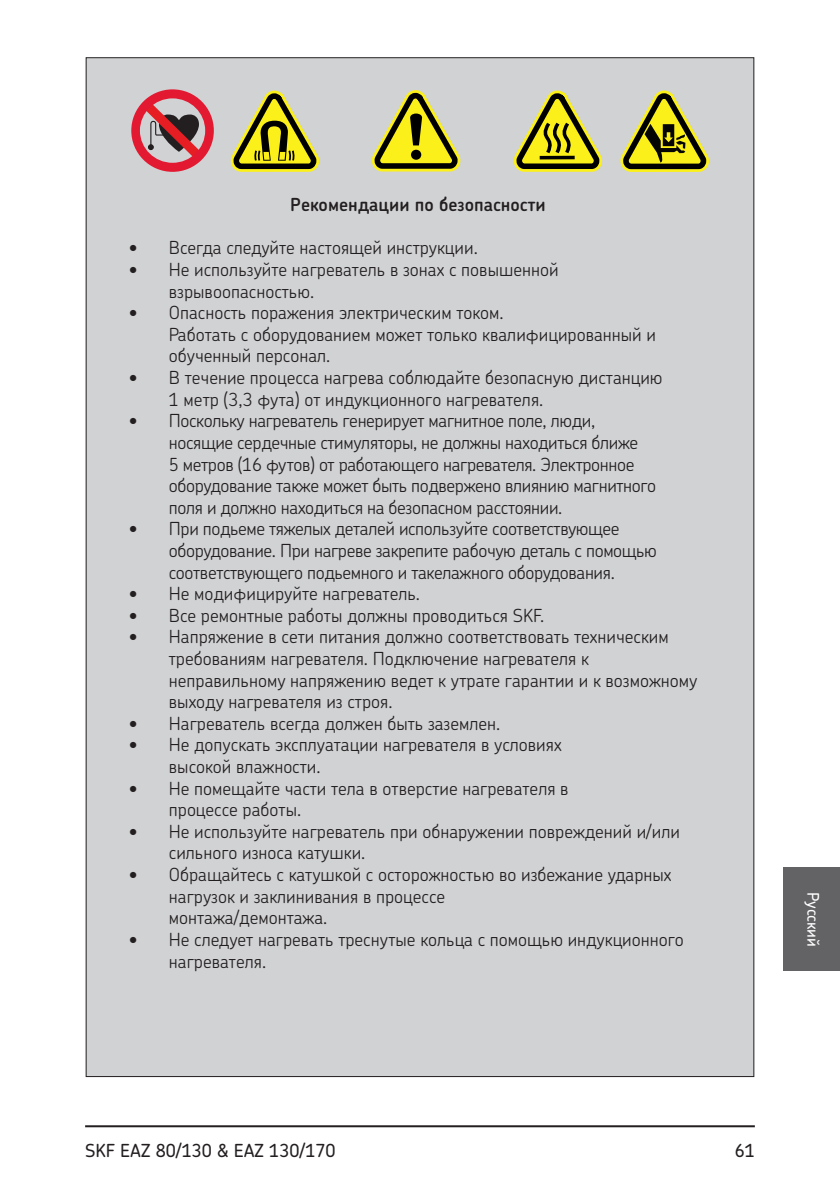
<style>
.page{position:relative;width:840px;height:1191px;background:#fff}
.page>*{position:absolute;margin:0;border:0;box-sizing:border-box;transform-origin:0 0}
.t1{font:300 18px/21.6px "SKF Chevin OT";color:#231f20}
.t2{font:300 18px/21.6px "SKF Chevin OT";letter-spacing:-.02em;color:#231f20}
.t3{font:600 18px "SKF Chevin OT";color:#231f20}
.t4{font:500 18px "SKF Chevin OT";color:#231f20}
.t5{font:500 16px "SKF Chevin OT";color:#fff}
</style>
<div class="page">
<hr style="left:85px;top:1125px;width:669px;height:2px;background:#231f20">
<div style="left:782px;top:867px;width:57px;height:104px;background:#636366"></div>
<div style="left:86px;top:58px;width:667px;height:1018px;background:#d1d2d4"></div>
<svg style="left:513px;top:90px;width:89px;height:82px"></svg>
<svg style="left:620px;top:90px;width:89px;height:82px"></svg>
<svg style="left:230px;top:90px;width:89px;height:82px"></svg>
<svg style="left:131px;top:89px;width:83px;height:83px"></svg>
<svg style="left:371px;top:90px;width:89px;height:81px"></svg>
<p class="t3" style="left:290px;top:197px;width:257px">Рекомендации по безопасности</p>
<p class="t1" style="left:129px;top:238px;width:350px">• Всегда следуйте настоящей инструкции.</p>
<p class="t1" style="left:169px;top:260px;width:391px;text-indent:-40px">• Не используйте нагреватель в зонах с повышенной взрывоопасностью.</p>
<p class="t1" style="left:169px;top:303px;width:488px;text-indent:-40px">• Опасность поражения электрическим током.<br>Работать с оборудованием может только квалифицированный и обученный персонал.</p>
<p class="t1" style="left:169px;top:368px;width:495px;text-indent:-40px">• В течение процесса нагрева соблюдайте безопасную дистанцию<br>1 метр (3,3 фута) от индукционного нагревателя.</p>
<p class="t2" style="left:169px;top:411px;width:488px;text-indent:-40px">• Поскольку нагреватель генерирует магнитное поле, люди, носящие сердечные стимуляторы, не должны находиться ближе<br>5 метров (16 футов) от работающего нагревателя. Электронное оборудование также может быть подвержено влиянию магнитного поля и должно находиться на безопасном расстоянии.</p>
<p class="t2" style="left:169px;top:519px;width:489px;text-indent:-40px">• При подьеме тяжелых деталей используйте соответствующее оборудование. При нагреве закрепите рабочую деталь с помощью соответствующего подьемного и такелажного оборудования.</p>
<p class="t1" style="left:129px;top:583px;width:292px">• Не модифицируйте нагреватель.</p>
<p class="t1" style="left:129px;top:605px;width:416px">• Все ремонтные работы должны проводиться SKF.</p>
<p class="t1" style="left:169px;top:627px;width:529px;text-indent:-40px">• Напряжение в сети питания должно соответствовать техническим требованиям нагревателя. Подключение нагревателя к неправильному напряжению ведет к утрате гарантии и к возможному выходу нагревателя из строя.</p>
<p class="t1" style="left:129px;top:713px;width:372px">• Нагреватель всегда должен быть заземлен.</p>
<p class="t1" style="left:169px;top:735px;width:394px;text-indent:-40px">• Не допускать эксплуатации нагревателя в условиях высокой влажности.</p>
<p class="t1" style="left:169px;top:778px;width:401px;text-indent:-40px">• Не помещайте части тела в отверстие нагревателя в процессе работы.</p>
<p class="t1" style="left:169px;top:821px;width:512px;text-indent:-40px">• Не используйте нагреватель при обнаружении повреждений и/или сильного износа катушки.</p>
<p class="t1" style="left:169px;top:864px;width:504px;text-indent:-40px">• Обращайтесь с катушкой с осторожностью во избежание ударных нагрузок и заклинивания в процессе<br>монтажа/демонтажа.</p>
<p class="t1" style="left:169px;top:929px;width:516px;text-indent:-40px">• Не следует нагревать треснутые кольца с помощью индукционного нагревателя.</p>
<p class="t5" style="left:820px;top:891px;width:57px;rotate:90deg">Русский</p>
<p class="t4" style="left:85px;top:1142px;width:252px">SKF EAZ 80/130 &amp; EAZ 130/170</p>
<p class="t4" style="left:734px;top:1140px;width:22px">61</p>
</div>
